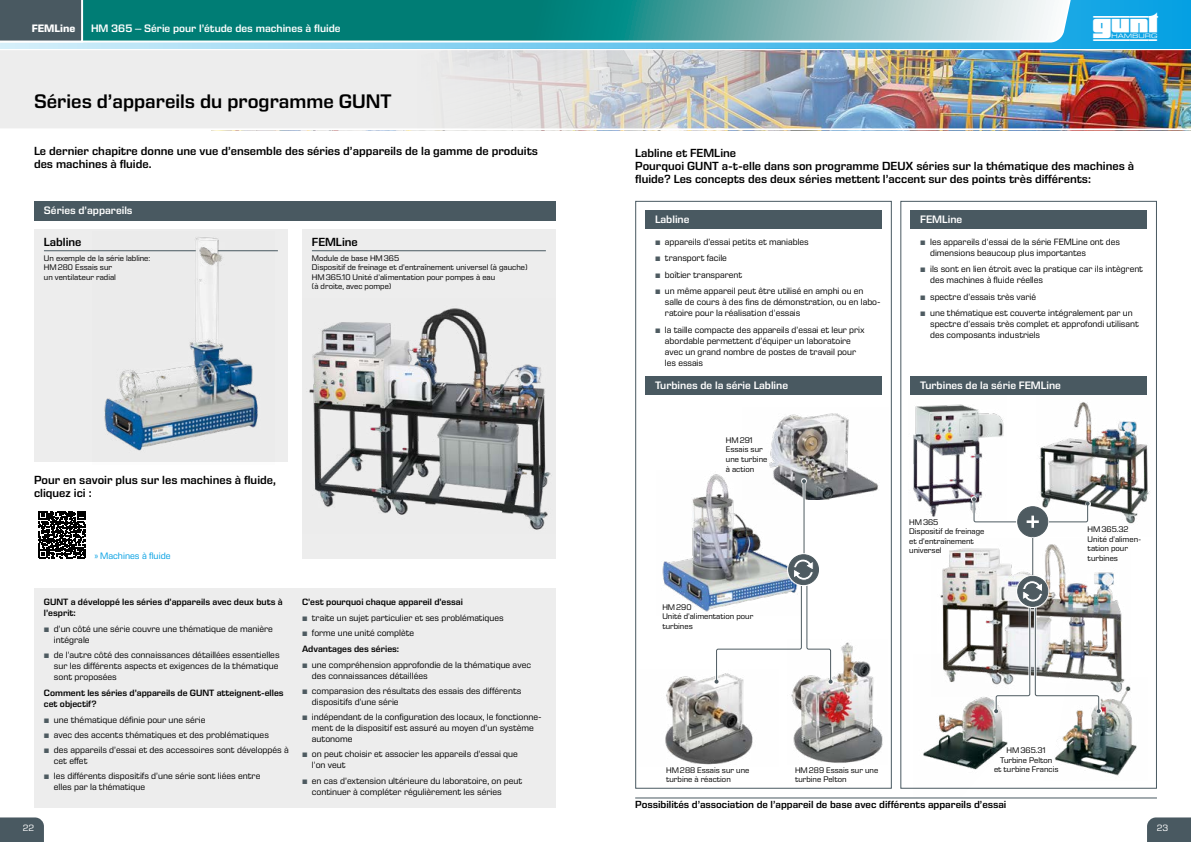
<style>
.page{position:relative;width:1191px;height:842px;background:#fff}
.page>*{position:absolute;margin:0;border:0;box-sizing:border-box;transform-origin:0 0}
.t1{font:700 39.8px "gunt 2 E Symbol";color:#fff}
.t2{font:600 20px "Eurostile Next LT Pro";color:#000}
.t3{font:600 13px "Eurostile Next LT Pro";color:#fff}
.t4{font:600 12px/13px "Eurostile Next LT Pro";color:#000}
.t5{font:600 11px "Eurostile Next LT Pro";color:#fff}
.t6{font:700 11px "Eurostile Next LT Pro";color:#fff}
.t7{font:600 10.5px "Eurostile Next LT Pro";color:#000}
.t8{font:600 10px "Eurostile Next LT Pro";color:#000}
.t9{font:9.5px "Eurostile Next LT Pro";color:#009fe3}
.t10{font:9.3px/11px "Eurostile Next LT Pro";color:#000}
.t11{font:600 9.3px/11px "Eurostile Next LT Pro";color:#000}
.t12{font:9.3px "Eurostile Next LT Pro";color:#fff}
.t13{font:8.3px/9.5px "Eurostile Next LT Pro";color:#000}
.s1{font-weight:600}
.s2{color:#4e5b61}
</style>
<div class="page">
<div style="left:34px;top:589px;width:522px;height:219px;background:#ededed"></div>
<div style="left:635px;top:201px;width:256px;height:588px;background:#fff;border:1px solid #495961"></div>
<div style="left:900px;top:201px;width:257px;height:588px;background:#fff;border:1px solid #495961"></div>
<img style="left:665px;top:676px;width:88px;height:89px">
<img style="left:912px;top:697px;width:97px;height:102px">
<img style="left:1054px;top:687px;width:83px;height:90px">
<img style="left:791px;top:642px;width:92px;height:121px">
<img style="left:768px;top:413px;width:111px;height:86px">
<img style="left:662px;top:470px;width:140px;height:142px">
<svg style="left:801px;top:478px;width:6px;height:75px"></svg>
<hr style="left:803px;top:481px;width:1px;height:86px;background:#4e5b61">
<svg style="left:802px;top:479px;width:4px;height:4px"></svg>
<div style="left:805px;top:571px;width:28px;height:113px;background:#fff"></div>
<div style="left:787px;top:553px;width:32px;height:33px;background:#fff"></div>
<svg style="left:714px;top:554px;width:118px;height:130px"></svg>
<img style="left:913px;top:404px;width:91px;height:113px">
<img style="left:1039px;top:402px;width:111px;height:122px">
<svg style="left:971px;top:496px;width:71px;height:21px"></svg>
<svg style="left:1089px;top:501px;width:1px;height:22px"></svg>
<svg style="left:1019px;top:528px;width:28px;height:10px"></svg>
<div style="left:1017px;top:507px;width:30px;height:30px;background:#4e5b61;border-radius:50%"></div>
<div style="left:1017px;top:506px;width:31px;height:31px;border:1px solid #4e5b61;border-radius:50%"></div>
<svg style="left:972px;top:497px;width:117px;height:31px"></svg>
<img style="left:940px;top:538px;width:190px;height:158px">
<svg style="left:1054px;top:602px;width:47px;height:112px"></svg>
<svg style="left:993px;top:602px;width:16px;height:112px"></svg>
<img style="left:994px;top:575px;width:106px;height:138px">
<div style="left:645px;top:211px;width:237px;height:18px;background:#495961"></div>
<div style="left:645px;top:377px;width:237px;height:18px;background:#495961"></div>
<div style="left:910px;top:377px;width:237px;height:18px;background:#495961"></div>
<div style="left:910px;top:211px;width:237px;height:18px;background:#495961"></div>
<hr style="left:635px;top:797px;width:522px;height:1px;background:#495961">
<img style="left:0;top:48px;width:1191px;height:81px">
<div style="left:34px;top:229px;width:254px;height:233px;background:#ededed"></div>
<div style="left:34px;top:201px;width:522px;height:20px;background:#495961"></div>
<div style="left:302px;top:229px;width:254px;height:330px;background:#ededed"></div>
<img style="left:309px;top:308px;width:243px;height:222px">
<hr style="left:312px;top:250px;width:234px;height:1px;background:#495961">
<hr style="left:44px;top:250px;width:234px;height:1px;background:#495961">
<img style="left:92px;top:237px;width:182px;height:214px">
<svg style="left:38px;top:511px;width:48px;height:47px"></svg>
<div style="left:0;top:0;width:1191px;height:48px;background:linear-gradient(to right,#d7effa,#04a0e3)"></div>
<svg style="left:0;top:0;width:1075px;height:44px;background:#4ea3a0"></svg>
<svg style="left:0;top:0;width:83px;height:43px;background:#57656d"></svg>
<svg style="left:1147px;top:817px;width:44px;height:25px"></svg>
<svg style="left:0;top:817px;width:44px;height:25px"></svg>
<svg style="left:1093px;top:16px;width:18px;height:25px"></svg>
<p class="t6" style="left:32px;top:22px;width:45px">FEMLine</p>
<p class="t5" style="left:91px;top:22px;width:251px">HM 365 – Série pour l’étude des machines à fluide</p>
<h1 class="t1" style="left:1111px;top:7px;width:51px">◆■▼</h1>
<h2 class="t2" style="left:34px;top:90px;width:359px">Séries d’appareils du programme GUNT</h2>
<p class="t4" style="left:34px;top:145px;width:505px">Le dernier chapitre donne une vue d’ensemble des séries d’appareils de la gamme de produits des machines à fluide.</p>
<p class="t10" style="left:34px;top:147px;width:523px">Après avoir traité les principes de base et les applications pratiques des <span class="s1">machines à fluide</span> dans les chapitres précédents, le cha-</p>
<p class="t5" style="left:44px;top:204px;width:90px">Séries d’appareils</p>
<p class="t13" style="left:44px;top:253px;width:108px">Un exemple de la série labline:<br>HM280 Essais sur<br>un ventilateur radial</p>
<h3 class="t3" style="left:48px;top:206px;width:79px">Catalogue 4a</h3>
<p class="t4" style="left:44px;top:236px;width:39px">Labline</p>
<p class="t4" style="left:312px;top:236px;width:47px">FEMLine</p>
<p class="t13" style="left:312px;top:253px;width:217px">Module de base HM365<br>Dispositif de freinage et d’entraînement universel (à gauche)<br>HM365.10 Unité d’alimentation pour pompes à eau<br>(à droite, avec pompe)</p>
<p class="t8" style="left:58px;top:265px;width:101px">Mécanique des fluides</p>
<p class="t8" style="left:396px;top:265px;width:115px">Dynamique des machines</p>
<p class="t4" style="left:34px;top:474px;width:243px">Pour en savoir plus sur les machines à fluide, cliquez ici :</p>
<p class="t9" style="left:94px;top:550px;width:78px">» Machines à fluide</p>
<p class="t11" style="left:44px;top:597px;width:240px">GUNT a développé les séries d’appareils avec deux buts à l’esprit:</p>
<p class="t10" style="left:54px;top:623px;width:220px;text-indent:-10px"><span class="s2">•</span> d’un côté une série couvre une thématique de manière intégrale</p>
<p class="t10" style="left:54px;top:649px;width:227px;text-align:justify;text-indent:-10px"><span class="s2">•</span> de l’autre côté des connaissances détaillées essentielles sur les différents aspects et exigences de la thématique sont proposées</p>
<p class="t11" style="left:44px;top:688px;width:241px">Comment les séries d’appareils de GUNT atteignent-elles cet objectif?</p>
<p class="t10" style="left:44px;top:714px;width:163px"><span class="s2">•</span> une thématique définie pour une série</p>
<p class="t10" style="left:44px;top:729px;width:226px"><span class="s2">•</span> avec des accents thématiques et des problématiques</p>
<p class="t10" style="left:54px;top:744px;width:236px;text-indent:-10px"><span class="s2">•</span> des appareils d’essai et des accessoires sont développés à cet effet</p>
<p class="t10" style="left:54px;top:771px;width:208px;text-indent:-10px"><span class="s2">•</span> les différents dispositifs d’une série sont liées entre elles par la thématique</p>
<p class="t11" style="left:302px;top:597px;width:162px">C’est pourquoi chaque appareil d’essai</p>
<p class="t10" style="left:302px;top:612px;width:203px"><span class="s2">•</span> traite un sujet particulier et ses problématiques</p>
<p class="t10" style="left:302px;top:624px;width:114px;line-height:16.5px"><span class="s2">•</span> forme une unité complète<br><span class="s1">Advantages des séries:</span></p>
<p class="t10" style="left:312px;top:659px;width:221px;text-indent:-10px"><span class="s2">•</span> une compréhension approfondie de la thématique avec des connaissances détaillées</p>
<p class="t10" style="left:312px;top:685px;width:211px;text-indent:-10px"><span class="s2">•</span> comparasion des résultats des essais des différents dispositifs d’une série</p>
<p class="t10" style="left:312px;top:711px;width:231px;text-indent:-10px"><span class="s2">•</span> indépendant de la configuration des locaux, le fonctionne&shy;ment de la dispositif est assuré au moyen d’un système autonome</p>
<p class="t10" style="left:312px;top:749px;width:207px;text-indent:-10px"><span class="s2">•</span> on peut choisir et associer les appareils d’essai que l’on veut</p>
<p class="t10" style="left:312px;top:775px;width:212px;text-indent:-10px"><span class="s2">•</span> en cas d’extension ultérieure du laboratoire, on peut continuer à compléter régulièrement les séries</p>
<p class="t4" style="left:635px;top:147px;width:500px">Labline et FEMLine<br>Pourquoi GUNT a-t-elle dans son programme DEUX séries sur la thématique des machines à fluide? Les concepts des deux séries mettent l’accent sur des points très différents:</p>
<p class="t5" style="left:655px;top:213px;width:36px">Labline</p>
<p class="t10" style="left:655px;top:236px;width:155px"><span class="s2">•</span> appareils d’essai petits et maniables</p>
<p class="t10" style="left:655px;top:253px;width:73px"><span class="s2">•</span> transport facile</p>
<p class="t10" style="left:655px;top:269px;width:89px"><span class="s2">•</span> boîtier transparent</p>
<p class="t10" style="left:665px;top:286px;width:217px;text-indent:-10px"><span class="s2">•</span> un même appareil peut être utilisé en amphi ou en salle de cours à des fins de démonstration, ou en labo&shy;ratoire pour la réalisation d’essais</p>
<p class="t10" style="left:665px;top:324px;width:201px;text-indent:-10px"><span class="s2">•</span> la taille compacte des appareils d’essai et leur prix abordable permettent d’équiper un laboratoire avec un grand nombre de postes de travail pour les essais</p>
<p class="t5" style="left:655px;top:379px;width:135px">Turbines de la série Labline</p>
<p class="t5" style="left:920px;top:379px;width:142px">Turbines de la série FEMLine</p>
<p class="t5" style="left:920px;top:213px;width:44px">FEMLine</p>
<p class="t10" style="left:930px;top:236px;width:191px;text-indent:-10px"><span class="s2">•</span> les appareils d’essai de la série FEMLine ont des dimensions beaucoup plus importantes</p>
<p class="t10" style="left:930px;top:264px;width:214px;text-indent:-10px"><span class="s2">•</span> ils sont en lien étroit avec la pratique car ils intègrent des machines à fluide réelles</p>
<p class="t10" style="left:920px;top:291px;width:117px"><span class="s2">•</span> spectre d’essais très varié</p>
<p class="t10" style="left:930px;top:308px;width:210px;text-indent:-10px"><span class="s2">•</span> une thématique est couverte intégralement par un spectre d’essais très complet et approfondi utilisant des composants industriels</p>
<p class="t13" style="left:726px;top:435px;width:43px">HM 291<br>Essais sur une turbine à action</p>
<p class="t13" style="left:662px;top:602px;width:92px">HM 290<br>Unité d’alimentation pour turbines</p>
<p class="t13" style="left:909px;top:517px;width:77px">HM365<br>Dispositif de freinage et d'entraînement universel</p>
<p class="t13" style="left:1087px;top:525px;width:55px">HM365.32<br>Unité d'alimen&shy;tation pour turbines</p>
<p class="t13" style="left:666px;top:765px;width:85px">HM 288 Essais sur une turbine à réaction</p>
<p class="t13" style="left:795px;top:765px;width:85px">HM 289 Essais sur une turbine Pelton</p>
<p class="t13" style="left:994px;top:746px;width:66px;text-align:center">HM365.31<br>Turbine Pelton<br>et turbine Francis</p>
<p class="t7" style="left:635px;top:798px;width:373px">Possibilités d’association de l’appareil de base avec différents appareils d’essai</p>
<p class="t12" style="left:23px;top:823px;width:13px">22</p>
<p class="t12" style="left:1157px;top:823px;width:13px">23</p>
</div>
